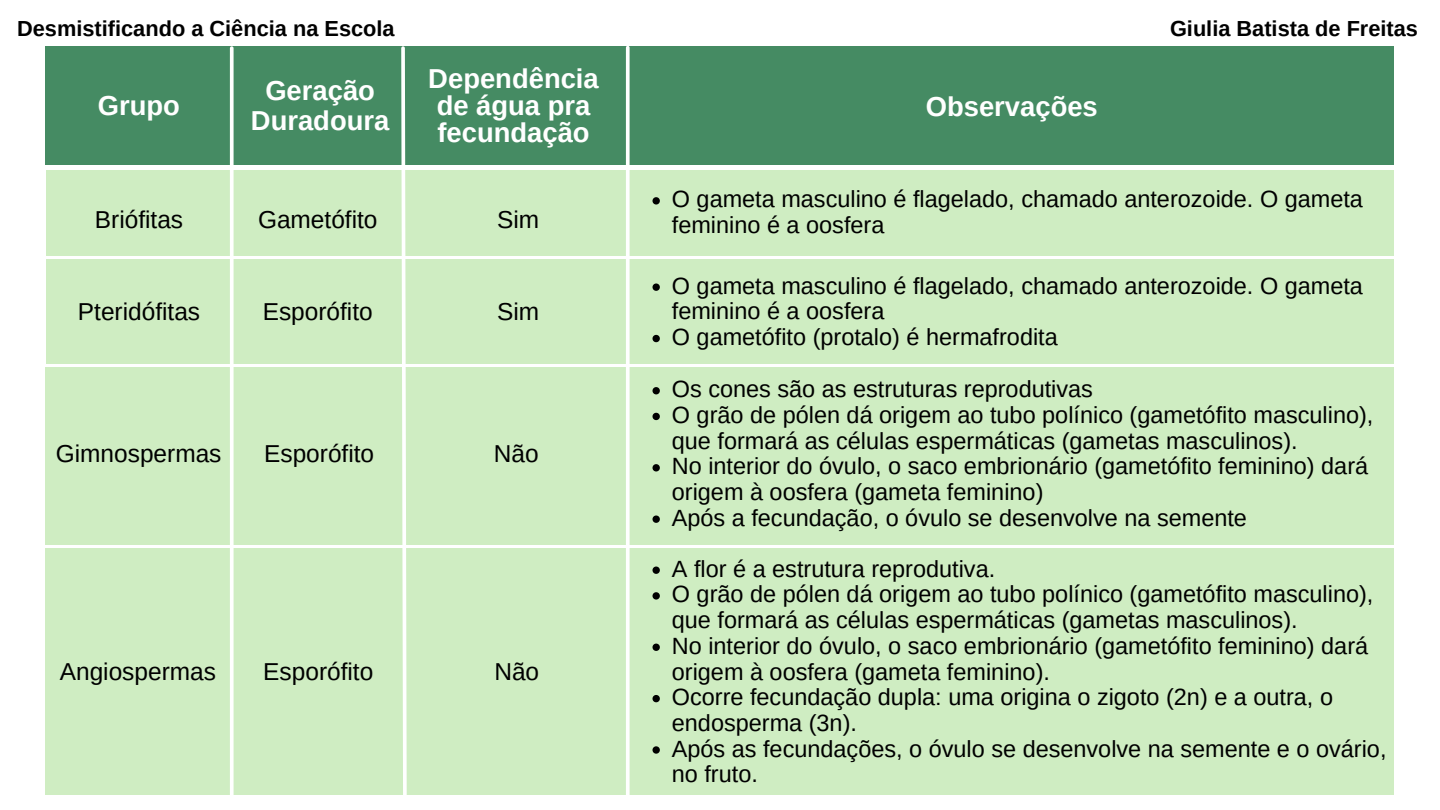
<style>
.page{position:relative;width:1440px;height:810px;background:#fff}
.page>*{position:absolute;margin:0;border:0;box-sizing:border-box;transform-origin:0 0}
.t1{font:700 27.4px/30.1px "Arimo";color:#fff;text-align:center}
.t2{font:24.4px "Arimo";color:#000}
.t3{font:23.5px/25.7px "Arimo";color:#000}
.t4{font:700 21.8px "Arimo";color:#000}
</style>
<div class="page">
<div style="left:46px;top:46px;width:1348px;height:118px;background:#458b63"></div>
<div style="left:46px;top:170px;width:1348px;height:85px;background:#cfedc2"></div>
<div style="left:46px;top:259px;width:1348px;height:105px;background:#cfedc2"></div>
<div style="left:46px;top:367px;width:1348px;height:178px;background:#cfedc2"></div>
<div style="left:46px;top:548px;width:1348px;height:247px;background:#cfedc2"></div>
<svg style="left:230px;top:48px;width:4px;height:747px;background:#f7fbf6"></svg>
<svg style="left:399px;top:46px;width:10px;height:749px"></svg>
<svg style="left:626px;top:48px;width:4px;height:747px;background:#f7fbf7"></svg>
<svg style="left:653px;top:197px;width:7px;height:8px"></svg>
<svg style="left:653px;top:284px;width:7px;height:7px"></svg>
<svg style="left:653px;top:335px;width:7px;height:7px"></svg>
<svg style="left:653px;top:387px;width:7px;height:7px"></svg>
<svg style="left:653px;top:413px;width:7px;height:7px"></svg>
<svg style="left:653px;top:464px;width:7px;height:7px"></svg>
<svg style="left:653px;top:516px;width:7px;height:7px"></svg>
<svg style="left:653px;top:567px;width:7px;height:7px"></svg>
<svg style="left:653px;top:592px;width:7px;height:8px"></svg>
<svg style="left:653px;top:644px;width:7px;height:7px"></svg>
<svg style="left:653px;top:695px;width:7px;height:7px"></svg>
<svg style="left:653px;top:746px;width:7px;height:8px"></svg>
<p class="t4" style="left:17px;top:17px;width:379px">Desmistificando a Ciência na Escola</p>
<p class="t4" style="left:1170px;top:17px;width:250px">Giulia Batista de Freitas</p>
<p class="t1" style="left:98px;top:91px;width:84px">Grupo</p>
<p class="t1" style="left:251px;top:75px;width:140px">Geração<br>Duradoura</p>
<p class="t1" style="left:428px;top:63px;width:172px">Dependência</p>
<p class="t1" style="left:437px;top:92px;width:155px;line-height:27.2px;text-align:left">de água pra fecundação</p>
<p class="t1" style="left:926px;top:92px;width:174px">Observações</p>
<p class="t2" style="left:95px;top:206px;width:90px">Briófitas</p>
<p class="t2" style="left:258px;top:206px;width:121px">Gametófito</p>
<p class="t2" style="left:497px;top:206px;width:44px">Sim</p>
<p class="t2" style="left:78px;top:298px;width:124px">Pteridófitas</p>
<p class="t2" style="left:263px;top:298px;width:112px">Esporófito</p>
<p class="t2" style="left:497px;top:298px;width:44px">Sim</p>
<p class="t2" style="left:56px;top:440px;width:167px">Gimnospermas</p>
<p class="t2" style="left:264px;top:440px;width:112px">Esporófito</p>
<p class="t2" style="left:494px;top:440px;width:46px">Não</p>
<p class="t2" style="left:60px;top:658px;width:158px">Angiospermas</p>
<p class="t2" style="left:263px;top:658px;width:112px">Esporófito</p>
<p class="t2" style="left:494px;top:658px;width:46px">Não</p>
<p class="t3" style="left:672px;top:186px;width:693px">O gameta masculino é flagelado, chamado anterozoide. O gameta feminino é a oosfera</p>
<p class="t3" style="left:672px;top:273px;width:693px">O gameta masculino é flagelado, chamado anterozoide. O gameta feminino é a oosfera</p>
<p class="t3" style="left:672px;top:324px;width:387px">O gametófito (protalo) é hermafrodita</p>
<p class="t3" style="left:672px;top:376px;width:423px">Os cones são as estruturas reprodutivas</p>
<p class="t3" style="left:672px;top:402px;width:703px">O grão de pólen dá origem ao tubo polínico (gametófito masculino), que formará as células espermáticas (gametas masculinos).</p>
<p class="t3" style="left:672px;top:453px;width:698px">No interior do óvulo, o saco embrionário (gametófito feminino) dará origem à oosfera (gameta feminino)</p>
<p class="t3" style="left:672px;top:505px;width:577px">Após a fecundação, o óvulo se desenvolve na semente</p>
<p class="t3" style="left:672px;top:556px;width:325px">A flor é a estrutura reprodutiva.</p>
<p class="t3" style="left:672px;top:581px;width:703px">O grão de pólen dá origem ao tubo polínico (gametófito masculino), que formará as células espermáticas (gametas masculinos).</p>
<p class="t3" style="left:672px;top:633px;width:698px">No interior do óvulo, o saco embrionário (gametófito feminino) dará origem à oosfera (gameta feminino).</p>
<p class="t3" style="left:672px;top:684px;width:663px">Ocorre fecundação dupla: uma origina o zigoto (2n) e a outra, o endosperma (3n).</p>
<p class="t3" style="left:672px;top:736px;width:716px">Após as fecundações, o óvulo se desenvolve na semente e o ovário, no fruto.</p>
</div>
